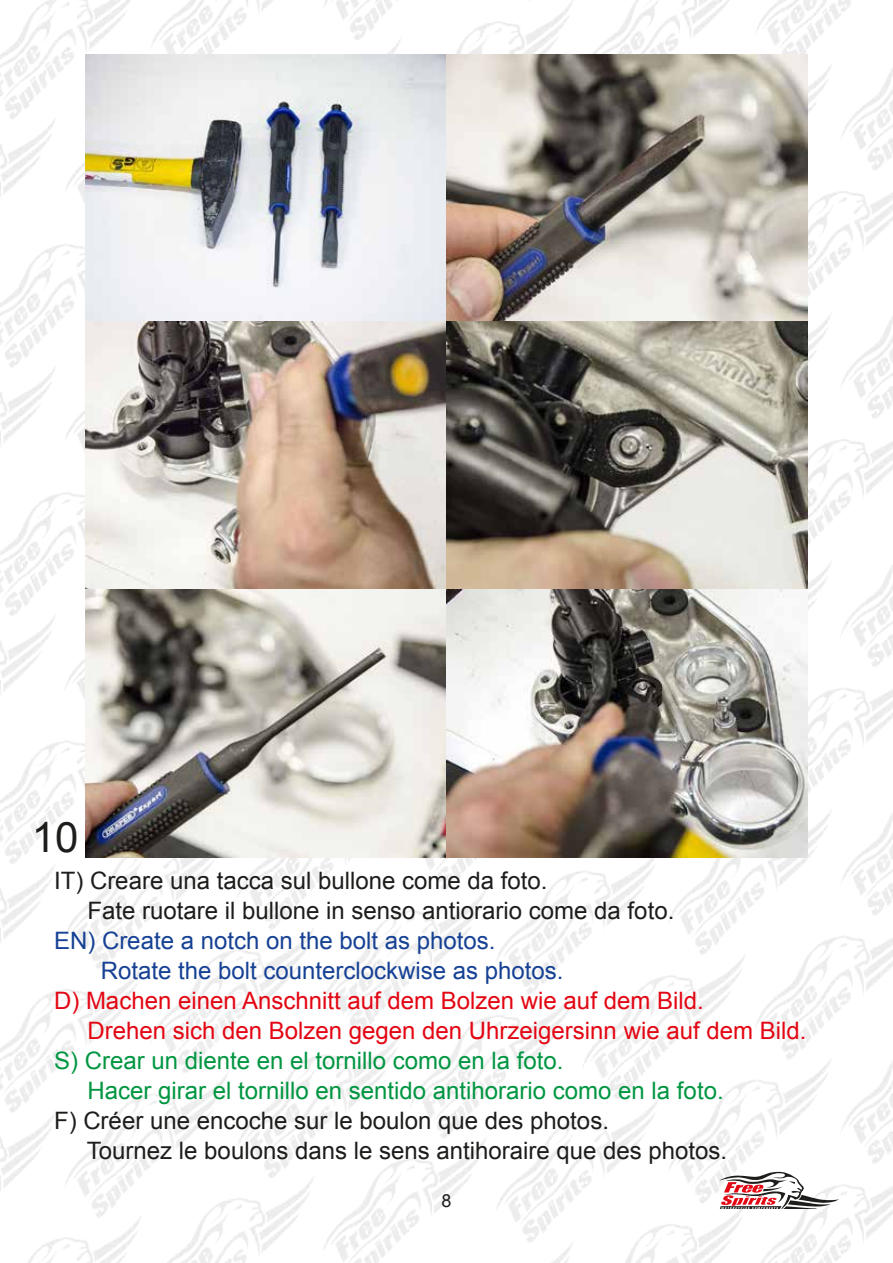
<style>
.page{position:relative;width:893px;height:1263px;background:#fff}
.page>*{position:absolute;margin:0;border:0;box-sizing:border-box;transform-origin:0 0}
.t1{font:42px "Arial";color:#1d1d1b}
.t2{font:24px/30px "Arial";color:#1d1d1b}
.t3{font:24px/30px "Arial";color:#e30613}
.t4{font:24px/30px "Arial";color:#009641}
.t5{font:24px/30px "Arial";color:#164194}
.t6{font:18px "Arial";color:#1d1d1b}
</style>
<div class="page">
<img style="left:0;top:0;width:893px;height:1262px">
<img style="left:85px;top:54px;width:723px;height:804px">
<h1 class="t1" style="left:32px;top:809px;width:48px">10</h1>
<p class="t2" style="left:87px;top:866px;width:588px;text-indent:-33px">IT) Creare una tacca sul bullone come da foto.<br>Fate ruotare il bullone in senso antiorario come da foto.</p>
<p class="t5" style="left:101px;top:926px;width:464px;text-indent:-47px">EN) Create a notch on the bolt as photos.<br>Rotate the bolt counterclockwise as photos.</p>
<p class="t3" style="left:87px;top:986px;width:720px;text-indent:-33px">D) Machen einen Anschnitt auf dem Bolzen wie auf dem Bild.<br>Drehen sich den Bolzen gegen den Uhrzeigersinn wie auf dem Bild.</p>
<p class="t4" style="left:87px;top:1046px;width:638px;text-indent:-33px">S) Crear un diente en el tornillo como en la foto.<br>Hacer girar el tornillo en sentido antihorario como en la foto.</p>
<p class="t2" style="left:87px;top:1106px;width:642px;text-indent:-33px">F) Créer une encoche sur le boulon que des photos.<br>Tournez le boulons dans le sens antihoraire que des photos.</p>
<p class="t6" style="left:441px;top:1189px;width:12px">8</p>
</div>
